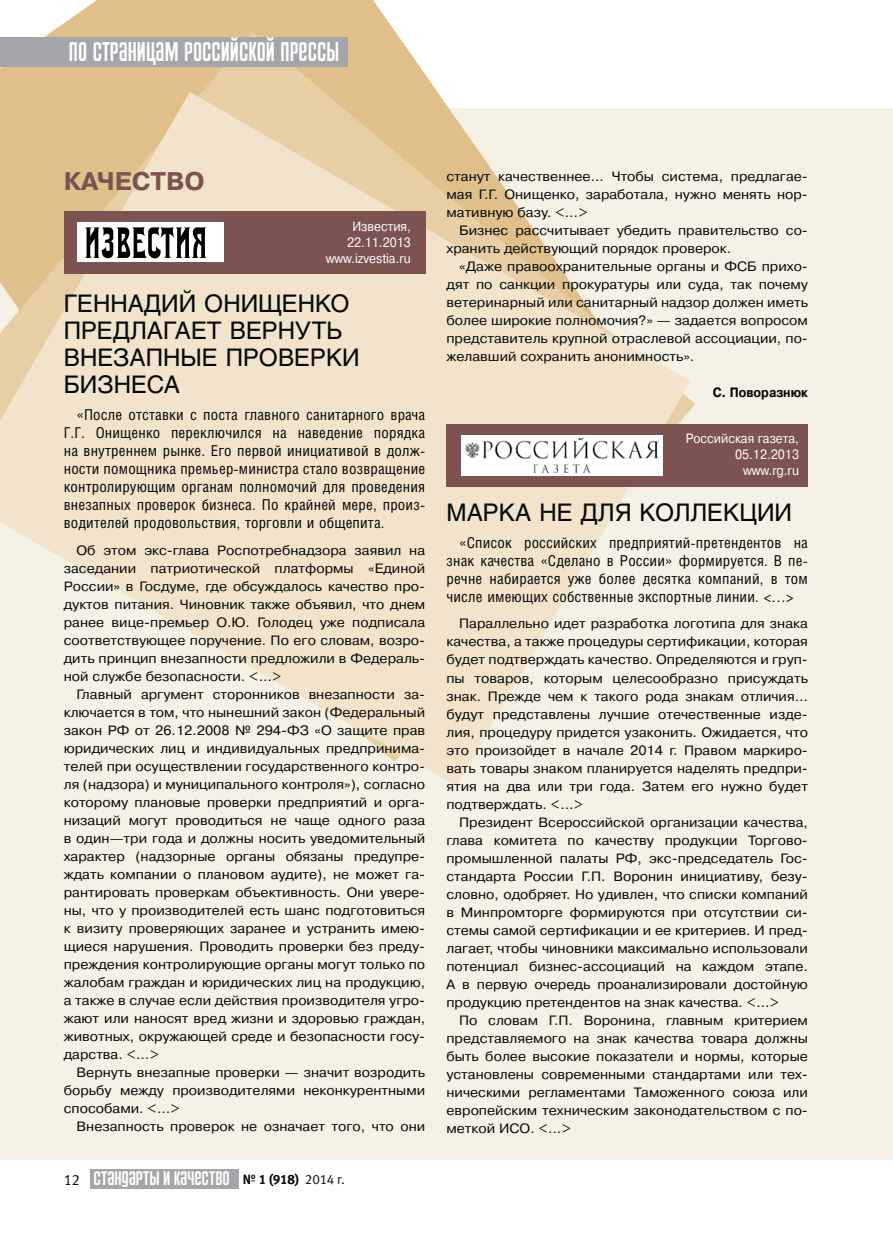
<style>
.page{position:relative;width:893px;height:1234px;background:#fff}
.page>*{position:absolute;margin:0;border:0;box-sizing:border-box;transform-origin:0 0}
.t1{font:27px "Airport";color:#fff;scale:.9 1}
.t2{font:700 25.5px "Pragmatica C";color:#7d5352}
.t3{font:24px/27px "Helios";color:#030806}
.t4{font:19.5px "Airport";letter-spacing:-.005em;color:#fff}
.t5{font:15px/18px "Helios Cond";letter-spacing:.01em;color:#030806;text-align:justify}
.t6{font:15px "Meta Normal LFC";color:#030806}
.t7{font:13.5px/18px "Pragmatica C";color:#030806;text-align:justify;scale:1.05 1}
.t8{font:13.5px/15.8px "Pragmatica C";color:#fff;text-align:right;scale:.9 1}
.t9{font:13.5px "Meta Bold LFC";color:#030806}
.t10{font:700 13.5px "Pragmatica C";color:#030806;scale:.9 1}
.s1{font-family:"Meta Bold C"}
.s2{font-family:"Meta Normal LFC"}
</style>
<div class="page">
<div style="left:0;top:108px;width:893px;height:1051px;background:#f6f1e5"></div>
<svg style="left:51px;top:0;width:345px;height:32px;background:#e3c595"></svg>
<svg style="left:0;top:32px;width:695px;height:378px"></svg>
<svg style="left:0;top:92px;width:690px;height:693px;fill:#f1e3cc"></svg>
<div style="left:64px;top:211px;width:361px;height:63px;background:#7d5352"></div>
<div style="left:77px;top:222px;width:147px;height:40px;background:#fff"></div>
<svg style="left:85px;top:227px;width:122px;height:31px"></svg>
<div style="left:446px;top:424px;width:362px;height:63px;background:#7d5352"></div>
<div style="left:462px;top:435px;width:201px;height:41px;background:#fff"></div>
<img style="left:466px;top:438px;width:192px;height:34px">
<div style="left:0;top:37px;width:347px;height:30px;background:#a4a6a9"></div>
<div style="left:90px;top:1168px;width:149px;height:20px;background:#a4a6a9"></div>
<h1 class="t1" style="left:69px;top:36px;width:302px">по страницам российской прессы</h1>
<h2 class="t2" style="left:64px;top:171px;width:143px">КАЧЕСТВО</h2>
<p class="t8" style="left:326px;top:220px;width:96px">Известия,<br>22.11.2013 www.izvestia.ru</p>
<h3 class="t3" style="left:64px;top:292px;width:297px">ГЕННАДИЙ ОНИЩЕНКО<br>ПРЕДЛАГАЕТ ВЕРНУТЬ<br>ВНЕЗАПНЫЕ ПРОВЕРКИ<br>БИЗНЕСА</h3>
<p class="t5" style="left:64px;top:407px;width:363px;text-indent:13px">«После отставки с поста главного санитарного врача Г.Г. Онищенко переключился на наведение порядка на внутреннем рынке. Его первой инициативой в долж&shy;ности помощника премьер-министра стало возвращение контролирующим органам полномочий для проведения внезапных проверок бизнеса. По крайней мере, произ&shy;водителей продовольствия, торговли и общепита.</p>
<p class="t7" style="left:64px;top:542px;width:346px;text-indent:13px">Об этом экс-глава Роспотребнадзора заявил на заседании патриотической платформы «Единой России» в Госдуме, где обсуждалось качество про&shy;дуктов питания. Чиновник также объявил, что днем ранее вице-премьер О.Ю. Голодец уже подписала соответствующее поручение. По его словам, возро&shy;дить принцип внезапности предложили в Федераль&shy;ной службе безопасности. &lt;…&gt;</p>
<p class="t7" style="left:64px;top:686px;width:346px;text-indent:13px">Главный аргумент сторонников внезапности за&shy;ключается в том, что нынешний закон (Федеральный закон РФ от 26.12.2008 № 294-ФЗ «О защите прав юридических лиц и индивидуальных предпринима&shy;телей при осуществлении государственного контро&shy;ля (надзора) и муниципального контроля»), согласно которому плановые проверки предприятий и орга&shy;низаций могут проводиться не чаще одного раза в один—три года и должны носить уведомительный характер (надзорные органы обязаны предупре&shy;ждать компании о плановом аудите), не может га&shy;рантировать проверкам объективность. Они увере&shy;ны, что у производителей есть шанс подготовиться к визиту проверяющих заранее и устранить имею&shy;щиеся нарушения. Проводить проверки без преду&shy;преждения контролирующие органы могут только по жалобам граждан и юридических лиц на продукцию, а также в случае если действия производителя угро&shy;жают или наносят вред жизни и здоровью граждан, животных, окружающей среде и безопасности госу&shy;дарства. &lt;…&gt;</p>
<p class="t7" style="left:64px;top:1064px;width:346px;text-indent:13px">Вернуть внезапные проверки — значит возродить борьбу между производителями неконкурентными способами. &lt;…&gt;</p>
<p class="t7" style="left:77px;top:1118px;width:334px">Внезапность проверок не означает того, что они</p>
<h3 class="t4" style="left:93px;top:1166px;width:138px">Стандарты и качество</h3>
<p class="t6" style="left:64px;top:1170px;width:18px">12</p>
<p class="t9" style="left:243px;top:1170px;width:104px"><span class="s1">№</span> 1 (918) <span class="s2">2014 г.</span></p>
<p class="t7" style="left:446px;top:169px;width:346px">станут качественнее... Чтобы система, предлагае&shy;мая Г.Г. Онищенко, заработала, нужно менять нор&shy;мативную базу. &lt;…&gt;</p>
<p class="t7" style="left:446px;top:223px;width:346px;text-indent:13px">Бизнес рассчитывает убедить правительство со&shy;хранить действующий порядок проверок.</p>
<p class="t7" style="left:446px;top:259px;width:346px;text-indent:13px">«Даже правоохранительные органы и ФСБ прихо&shy;дят по санкции прокуратуры или суда, так почему ветеринарный или санитарный надзор должен иметь более широкие полномочия?» — задается вопросом представитель крупной отраслевой ассоциации, по&shy;желавший сохранить анонимность».</p>
<p class="t10" style="left:713px;top:387px;width:107px">С. Поворазнюк</p>
<p class="t8" style="left:686px;top:432px;width:127px">Российская газета,<br>05.12.2013 www.rg.ru</p>
<h3 class="t3" style="left:446px;top:501px;width:347px">МАРКА НЕ ДЛЯ КОЛЛЕКЦИИ</h3>
<p class="t5" style="left:446px;top:535px;width:363px;text-indent:13px">«Список российских предприятий-претендентов на знак качества «Сделано в России» формируется. В пе&shy;речне набирается уже более десятка компаний, в том числе имеющих собственные экспортные линии. &lt;…&gt;</p>
<p class="t7" style="left:446px;top:616px;width:346px;text-indent:13px">Параллельно идет разработка логотипа для знака качества, а также процедуры сертификации, которая будет подтверждать качество. Определяются и груп&shy;пы товаров, которым целесообразно присуждать знак. Прежде чем к такого рода знакам отличия… будут представлены лучшие отечественные изде&shy;лия, процедуру придется узаконить. Ожидается, что это произойдет в начале 2014 г. Правом маркиро&shy;вать товары знаком планируется наделять предпри&shy;ятия на два или три года. Затем его нужно будет подтверждать. &lt;…&gt;</p>
<p class="t7" style="left:446px;top:814px;width:346px;text-indent:13px">Президент Всероссийской организации качества, глава комитета по качеству продукции Торгово&shy;промышленной палаты РФ, экс-председатель Гос&shy;стандарта России Г.П. Воронин инициативу, безу&shy;словно, одобряет. Но удивлен, что списки компаний в Минпромторге формируются при отсутствии си&shy;стемы самой сертификации и ее критериев. И пред&shy;лагает, чтобы чиновники максимально использовали потенциал бизнес-ассоциаций на каждом этапе.<br>А в первую очередь проанализировали достойную продукцию претендентов на знак качества. &lt;…&gt;</p>
<p class="t7" style="left:446px;top:1012px;width:346px;text-indent:13px">По словам Г.П. Воронина, главным критерием представляемого на знак качества товара должны быть более высокие показатели и нормы, которые установлены современными стандартами или тех&shy;ническими регламентами Таможенного союза или европейским техническим законодательством с по&shy;меткой ИCО. &lt;…&gt;</p>
</div>
